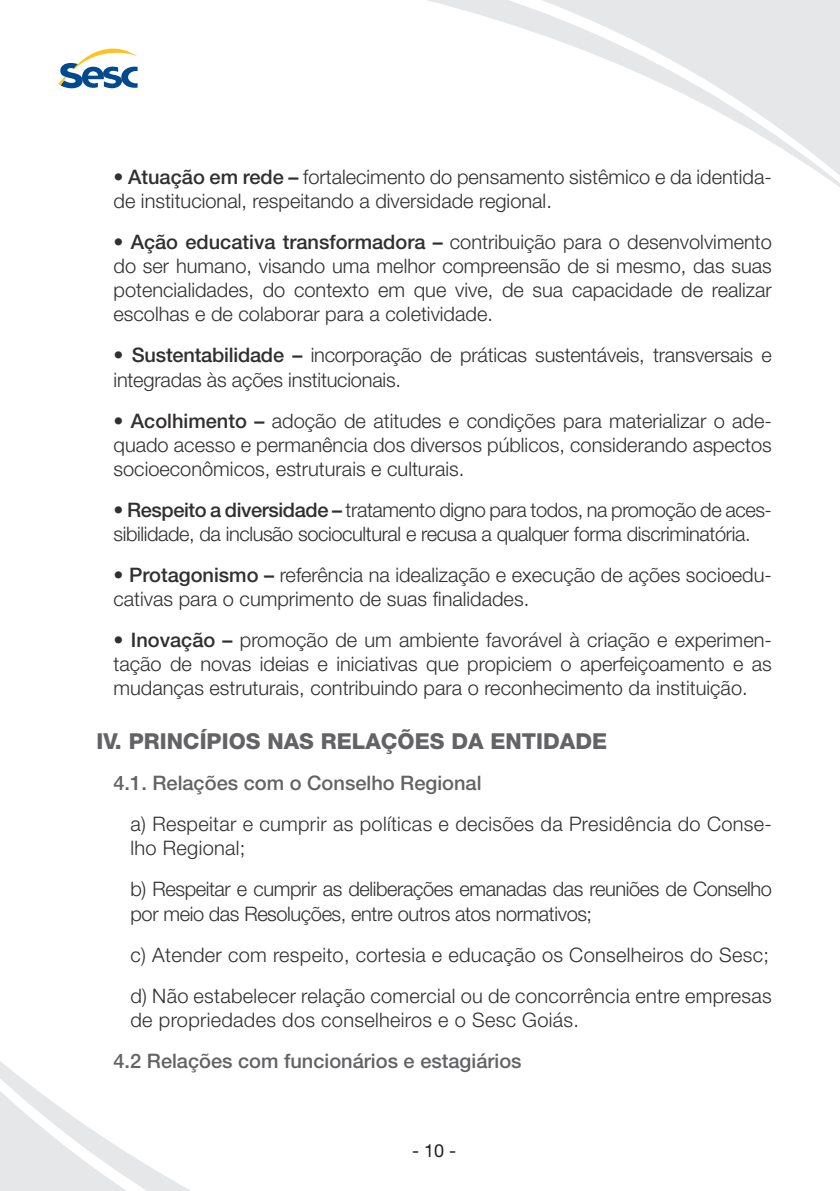
<style>
.page{position:relative;width:840px;height:1191px;background:#fff}
.page>*{position:absolute;margin:0;border:0;box-sizing:border-box;transform-origin:0 0}
.t1{font:800 22px "Helvetica Neue LT Pro";color:#636366}
.t2{font:300 20px/24px "Helvetica Neue LT Pro";color:#312f30}
.t3{font:300 20px/24px "Helvetica Neue LT Pro";letter-spacing:-.02em;color:#312f30}
.t4{font:500 20px "Helvetica Neue LT Pro";color:#636366}
.t5{font:18px "Helvetica Neue LT Pro";color:#231f20}
.s1{font-weight:500}
</style>
<div class="page">
<svg style="left:68px;top:0;width:771px;height:186px"></svg>
<svg style="left:0;top:1061px;width:191px;height:130px"></svg>
<svg style="left:58px;top:47px;width:79px;height:41px"></svg>
<p class="t2" style="left:113px;top:165px;width:659px">• <span class="s1">Atuação em rede –</span> fortalecimento do pensamento sistêmico e da identida&shy;de institucional, respeitando a diversidade regional.</p>
<p class="t2" style="left:113px;top:230px;width:659px;text-align:justify">• <span class="s1">Ação educativa transformadora –</span> contribuição para o desenvolvimento do ser humano, visando uma melhor compreensão de si mesmo, das suas potencialidades, do contexto em que vive, de sua capacidade de realizar escolhas e de colaborar para a coletividade.</p>
<p class="t2" style="left:113px;top:343px;width:659px">• <span class="s1">Sustentabilidade –</span> incorporação de práticas sustentáveis, transversais e integradas às ações institucionais.</p>
<p class="t2" style="left:113px;top:408px;width:659px;text-align:justify">• <span class="s1">Acolhimento –</span> adoção de atitudes e condições para materializar o ade&shy;quado acesso e permanência dos diversos públicos, considerando aspectos socioeconômicos, estruturais e culturais.</p>
<p class="t3" style="left:113px;top:497px;width:659px">• <span class="s1">Respeito a diversidade –</span> tratamento digno para todos, na promoção de aces&shy;sibilidade, da inclusão sociocultural e recusa a qualquer forma discriminatória.</p>
<p class="t2" style="left:113px;top:562px;width:659px">• <span class="s1">Protagonismo –</span> referência na idealização e execução de ações socioedu&shy;cativas para o cumprimento de suas finalidades.</p>
<p class="t2" style="left:113px;top:627px;width:659px;text-align:justify">• <span class="s1">Inovação –</span> promoção de um ambiente favorável à criação e experimen&shy;tação de novas ideias e iniciativas que propiciem o aperfeiçoamento e as mudanças estruturais, contribuindo para o reconhecimento da instituição.</p>
<p class="t1" style="left:96px;top:728px;width:512px">IV. PRINCÍPIOS NAS RELAÇÕES DA ENTIDADE</p>
<p class="t4" style="left:113px;top:771px;width:369px">4.1. Relações com o Conselho Regional</p>
<p class="t2" style="left:130px;top:812px;width:642px">a) Respeitar e cumprir as políticas e decisões da Presidência do Conse&shy;lho Regional;</p>
<p class="t3" style="left:130px;top:877px;width:642px">b) Respeitar e cumprir as deliberações emanadas das reuniões de Conselho por meio das Resoluções, entre outros atos normativos;</p>
<p class="t2" style="left:130px;top:933px;width:642px;line-height:41px">c) Atender com respeito, cortesia e educação os Conselheiros do Sesc; d) Não estabelecer relação comercial ou de concorrência entre empresas</p>
<p class="t2" style="left:130px;top:1007px;width:449px">de propriedades dos conselheiros e o Sesc Goiás.</p>
<p class="t4" style="left:113px;top:1048px;width:409px">4.2 Relações com funcionários e estagiários</p>
<p class="t5" style="left:412px;top:1139px;width:46px">- 10 -</p>
</div>
